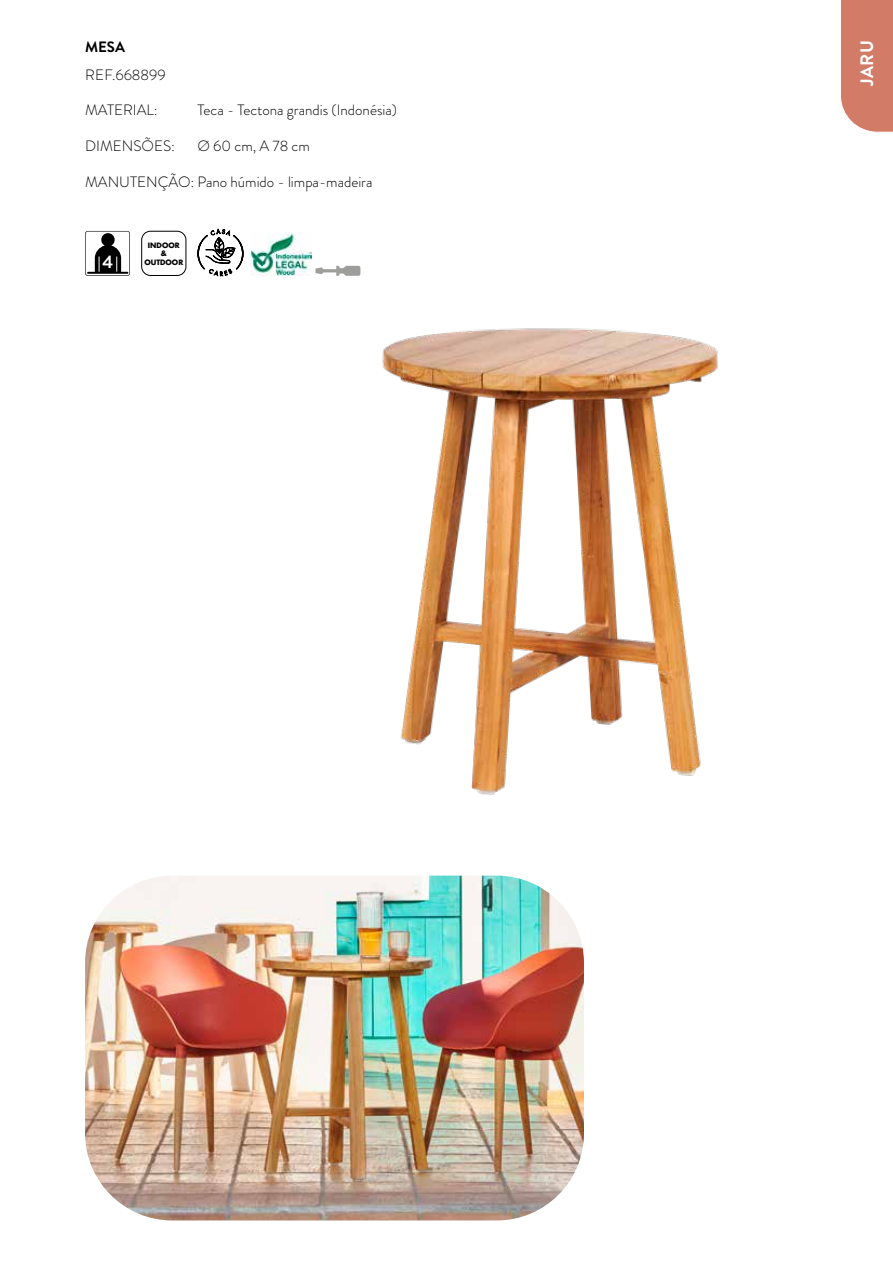
<style>
.page{position:relative;width:893px;height:1263px;background:#fff}
.page>*{position:absolute;margin:0;border:0;box-sizing:border-box;transform-origin:0 0}
.t1{font:700 18px "Brandon Grotesque";color:#fff}
.t2{font:300 15px "Brandon Grotesque";color:#000}
.t3{font:700 15px "Brandon Grotesque";color:#000}
.t4{font:700 7.2px/8.7px "Futura Std";color:#000;text-align:center}
</style>
<div class="page">
<div style="left:841px;top:0;width:52px;height:132px;background:#d27c68"></div>
<svg style="left:85px;top:231px;width:45px;height:45px"></svg>
<img style="left:315px;top:267px;width:404px;height:528px">
<img style="left:85px;top:876px;width:499px;height:344px">
<svg style="left:197px;top:229px;width:47px;height:47px"></svg>
<img style="left:251px;top:233px;width:60px;height:43px">
<svg style="left:316px;top:266px;width:44px;height:10px"></svg>
<div style="left:141px;top:231px;width:45px;height:45px;border:1px solid #000;border-radius:9px"></div>
<p class="t3" style="left:85px;top:36px;width:41px">MESA</p>
<p class="t2" style="left:85px;top:64px;width:82px">REF.668899</p>
<p class="t2" style="left:85px;top:99px;width:74px">MATERIAL:</p>
<p class="t2" style="left:198px;top:99px;width:201px">Teca - Tectona grandis (Indonésia)</p>
<p class="t2" style="left:85px;top:135px;width:91px">DIMENSÕES:</p>
<p class="t2" style="left:198px;top:135px;width:114px">Ø 60 cm, A 78 cm</p>
<p class="t2" style="left:85px;top:171px;width:289px">MANUTENÇÃO: Pano húmido - limpa-madeira</p>
<p class="t1" style="left:102px;top:249px;width:12px">4</p>
<p class="t4" style="left:144px;top:241px;width:40px">INDOOR &amp;<br>OUTDOOR</p>
<p class="t1" style="left:854px;top:86px;width:47px;rotate:-90deg">JARU</p>
</div>
